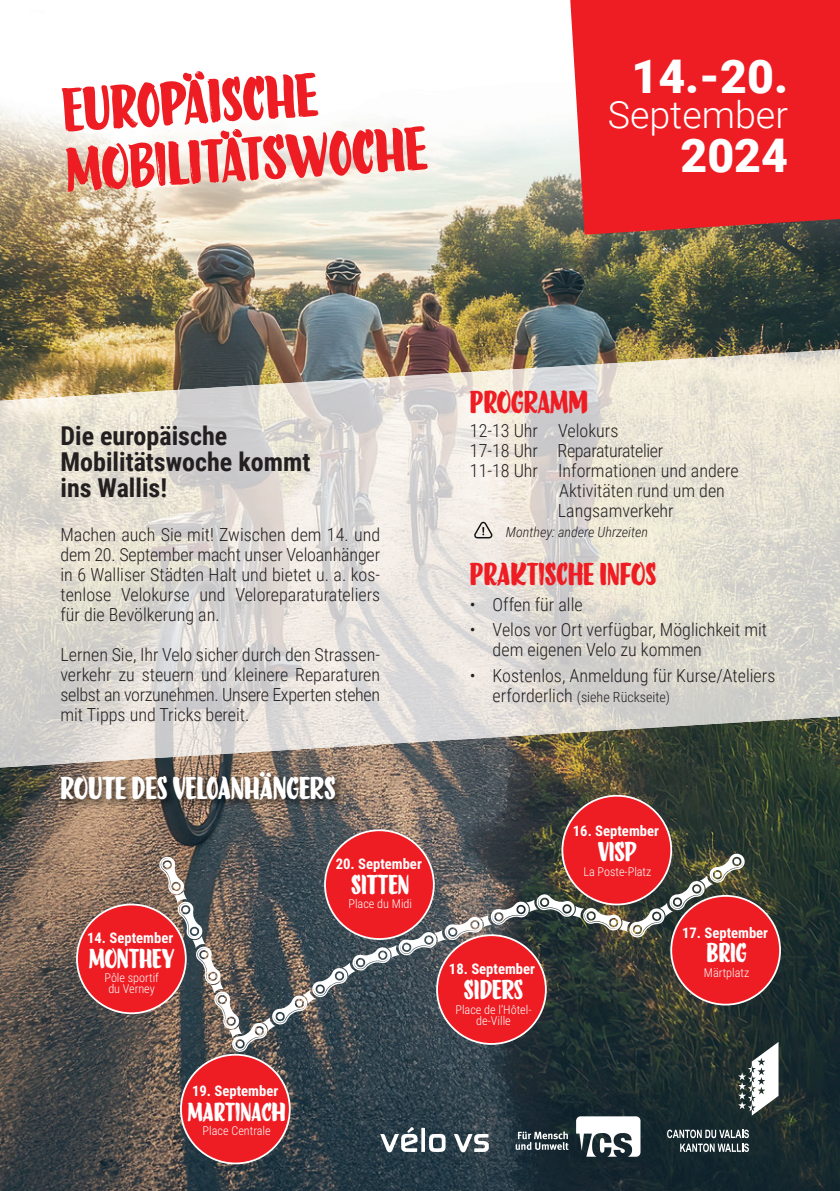
<style>
.page{position:relative;width:840px;height:1191px;background:#fff}
.page>*{position:absolute;margin:0;border:0;box-sizing:border-box;transform-origin:0 0}
.t1{font:700 66px/60.2px "Liebe Doris";color:#ee1d23}
.t2{font:900 46.4px "Roboto";color:#fff}
.t3{font:300 37.6px "Roboto";color:#fff}
.t4{font:700 34px "Liebe Doris";color:#ee1d23}
.t5{font:700 34px "Liebe Doris";color:#fff}
.t6{font:700 29.2px "Liebe Doris";color:#fff}
.t7{font:700 28px "Liebe Doris";color:#fff}
.t8{font:700 26px/26px "Roboto Condensed";color:#231f20}
.t9{font:300 18px/20px "Roboto Condensed";color:#231f20;text-align:justify}
.t10{font:300 18px "Roboto Condensed";letter-spacing:-.02em;color:#231f20}
.t11{font:700 14.6px "Roboto Condensed";color:#fff}
.t12{font:300 14px "Roboto Condensed";color:#231f20}
.t13{font:italic 300 14px "Roboto Condensed";color:#231f20}
.t14{font:300 12.2px/11.2px "Roboto Condensed";color:#fff;text-align:center}
.s1{font-size:18px}
</style>
<div class="page">
<img style="left:0;top:108px;width:839px;height:1083px">
<div style="left:570px;top:0;width:269px;height:235px;background:#ee1d23"></div>
<img style="left:0;top:366px;width:560px;height:401px">
<img style="left:559px;top:349px;width:280px;height:384px">
<div style="left:562px;top:795px;width:108px;height:109px;background:#ee1d23;border-radius:50%"></div>
<div style="left:325px;top:830px;width:108px;height:109px;background:#ee1d23;border-radius:50%"></div>
<div style="left:77px;top:904px;width:109px;height:109px;background:#ee1d23;border-radius:50%"></div>
<img style="left:59px;top:769px;width:286px;height:40px">
<svg style="left:158px;top:853px;width:620px;height:303px;background:#6e484a"></svg>
<svg style="left:474px;top:522px;width:18px;height:16px"></svg>
<h1 class="t1" style="left:60px;top:82px;width:362px;rotate:-4deg">EUROPÄISCHE<br>MOBILITÄTSWOCHE</h1>
<h2 class="t2" style="left:631px;top:44px;width:158px">14.-20.</h2>
<h3 class="t3" style="left:607px;top:88px;width:182px">September</h3>
<h2 class="t2" style="left:680px;top:123px;width:109px">2024</h2>
<h3 class="t8" style="left:60px;top:421px;width:251px">Die europäische<br>Mobilitätswoche kommt ins Wallis!</h3>
<p class="t9" style="left:60px;top:523px;width:321px">Machen auch Sie mit! Zwischen dem 14. und dem 20. September macht unser Veloanhänger in 6 Walliser Städten Halt und bietet u. a. kos&shy;tenlose Velokurse und Veloreparaturateliers für die Bevölkerung an.</p>
<p class="t9" style="left:60px;top:643px;width:321px">Lernen Sie, Ihr Velo sicher durch den Strassen&shy;verkehr zu steuern und kleinere Reparaturen selbst an vorzunehmen. Unsere Experten stehen mit Tipps und Tricks bereit.</p>
<h3 class="t5" style="left:60px;top:767px;width:276px">ROUTE DES VELOANHÄNGERS</h3>
<p class="t11" style="left:335px;top:853px;width:88px">20. September</p>
<p class="t11" style="left:87px;top:927px;width:88px">14. September</p>
<h3 class="t6" style="left:89px;top:944px;width:87px">MONTHEY</h3>
<p class="t14" style="left:104px;top:971px;width:56px">Pôle sportif du Verney</p>
<p class="t11" style="left:192px;top:1080px;width:88px">19. September</p>
<h3 class="t7" style="left:188px;top:1098px;width:98px">MARTINACH</h3>
<p class="t14" style="left:202px;top:1125px;width:69px">Place Centrale</p>
<h3 class="t6" style="left:351px;top:870px;width:60px">SITTEN</h3>
<p class="t14" style="left:348px;top:898px;width:65px">Place du Midi</p>
<h3 class="t4" style="left:469px;top:382px;width:120px">PROGRAMM</h3>
<p class="t9" style="left:469px;top:420px;width:150px">12-13 Uhr Velokurs</p>
<p class="t10" style="left:469px;top:438px;width:195px">17-18 Uhr Reparaturatelier</p>
<p class="t9" style="left:469px;top:460px;width:270px">11-18 Uhr Informationen und andere</p>
<p class="t9" style="left:559px;top:480px;width:167px">Aktivitäten rund um den</p>
<p class="t9" style="left:557px;top:500px;width:117px">Langsamverkehr</p>
<p class="t13" style="left:505px;top:522px;width:143px">Monthey: andere Uhrzeiten</p>
<h3 class="t4" style="left:469px;top:554px;width:188px">PRAKTISCHE INFOS</h3>
<p class="t9" style="left:469px;top:594px;width:114px">• Offen für alle</p>
<p class="t9" style="left:492px;top:619px;width:276px;text-indent:-23px">• Velos vor Ort verfügbar, Möglichkeit mit dem eigenen Velo zu kommen</p>
<p class="t9" style="left:469px;top:665px;width:307px">• Kostenlos, Anmeldung für Kurse/Ateliers</p>
<p class="t12" style="left:492px;top:687px;width:179px"><span class="s1">erforderlich</span> (siehe Rückseite)</p>
<p class="t11" style="left:572px;top:821px;width:88px">16. September</p>
<p class="t11" style="left:448px;top:958px;width:88px">18. September</p>
<h3 class="t6" style="left:463px;top:975px;width:61px">SIDERS</h3>
<p class="t14" style="left:455px;top:1003px;width:77px">Place de l’Hôtel&shy;de-Ville</p>
<h3 class="t6" style="left:597px;top:838px;width:40px">VISP</h3>
<p class="t14" style="left:583px;top:865px;width:69px">La Poste-Platz</p>
<p class="t11" style="left:681px;top:922px;width:88px">17. September</p>
<h3 class="t6" style="left:706px;top:939px;width:42px">BRIG</h3>
<p class="t14" style="left:703px;top:966px;width:47px">Märtplatz</p>
</div>
